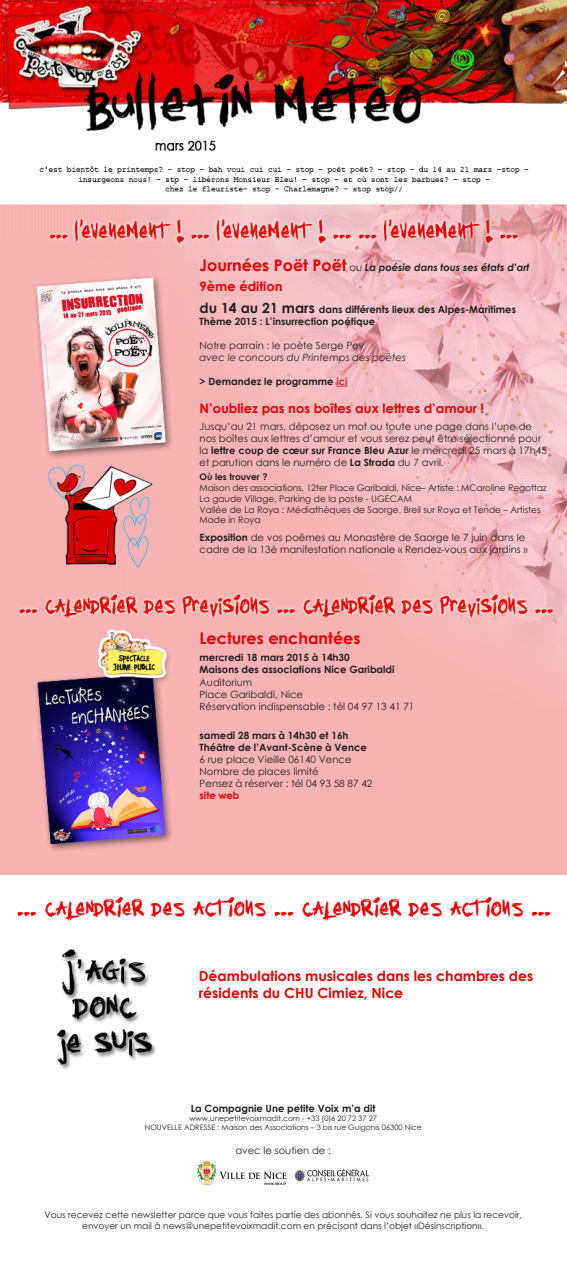
<style>
.page{position:relative;width:567px;height:1262px;background:#fff}
.page>*{position:absolute;margin:0;border:0;box-sizing:border-box;transform-origin:0 0}
.t1{font:700 16px "Century Gothic";color:#e40001}
.t2{font:700 14px/16.8px "Century Gothic";color:#e40001}
.t3{font:700 13px "Century Gothic";color:#e40001}
.t4{font:10px/12px "Century Gothic";color:#231f20}
.t5{font:700 10px "Century Gothic";color:#231f20}
.t6{font:italic 700 10px "Century Gothic";color:#231f20}
.t7{font:italic 10px "Century Gothic";color:#231f20}
.t8{font:700 10px "Century Gothic";color:#e40001}
.t9{font:9px/10.8px "Century Gothic";color:#231f20}
.t10{font:700 9px "Century Gothic";color:#231f20}
.t11{font:7.5px "Century Gothic";color:#231f20}
.s1{font-style:normal;font-size:16px;color:#e40001}
.s2{font-weight:400;font-style:normal}
.s3{font-size:14px}
.s4{color:#d1232a}
.s5{font-weight:700}
</style>
<div class="page">
<img style="left:0;top:0;width:567px;height:921px">
<svg style="left:295px;top:1168px;width:74px;height:13px"></svg>
<img style="left:198px;top:1160px;width:88px;height:24px">
<img style="left:57px;top:949px;width:99px;height:120px">
<svg style="left:336px;top:385px;width:12px;height:1px"></svg>
<p class="t6" style="left:200px;top:260px;width:331px"><span class="s1">Journées Poët Poët</span> <span class="s2">ou</span> La poésie dans tous ses états d’art</p>
<p class="t3" style="left:200px;top:276px;width:84px">9ème édition</p>
<p class="t5" style="left:200px;top:302px;width:318px"><span class="s3">du 14 au 21 mars</span> dans différents lieux des Alpes-Maritimes</p>
<p class="t5" style="left:200px;top:314px;width:177px">Thème 2015 : L’insurrection poétique</p>
<p class="t4" style="left:200px;top:339px;width:166px">Notre parrain : le poète Serge Pey</p>
<p class="t7" style="left:200px;top:350px;width:208px">avec le concours du Printemps des poètes</p>
<p class="t5" style="left:200px;top:374px;width:150px">&gt; Demandez le programme <span class="s4">ici</span></p>
<p class="t3" style="left:200px;top:398px;width:286px">N’oubliez pas nos boîtes aux lettres d’amour !</p>
<p class="t4" style="left:200px;top:421px;width:349px">Jusqu’au 21 mars, déposez un mot ou toute une page dans l’une de nos boîtes aux lettres d’amour et vous serez peut être sélectionné pour la <span class="s5">lettre coup de cœur sur France Bleu Azur</span> le mercredi 25 mars à 17h45 et parution dans le numéro de <span class="s5">La Strada</span> du 7 avril.</p>
<p class="t10" style="left:200px;top:470px;width:69px">Où les trouver ?</p>
<p class="t9" style="left:200px;top:482px;width:349px">Maison des associations, 12ter Place Garibaldi, Nice– Artiste : MCaroline Regottaz</p>
<p class="t9" style="left:200px;top:493px;width:214px">La gaude Village, Parking de la poste - UGECAM</p>
<p class="t9" style="left:200px;top:504px;width:343px">Vallée de La Roya : Médiathèques de Saorge, Breil sur Roya et Tende – Artistes<br>Made in Roya</p>
<p class="t4" style="left:200px;top:531px;width:330px"><span class="s5">Exposition</span> de vos poëmes au Monastère de Saorge le 7 juin dans le cadre de la 13è manifestation nationale « Rendez-vous aux jardins »</p>
<p class="t1" style="left:200px;top:626px;width:162px">Lectures enchantées</p>
<p class="t5" style="left:200px;top:650px;width:152px">mercredi 18 mars 2015 à 14h30</p>
<p class="t5" style="left:200px;top:662px;width:197px">Maisons des associations Nice Garibaldi</p>
<p class="t4" style="left:200px;top:675px;width:54px">Auditorium</p>
<p class="t4" style="left:200px;top:687px;width:105px">Place Garibaldi, Nice</p>
<p class="t4" style="left:200px;top:699px;width:216px">Réservation indispensable : tél 04 97 13 41 71</p>
<p class="t5" style="left:200px;top:728px;width:151px">samedi 28 mars à 14h30 et 16h</p>
<p class="t5" style="left:200px;top:740px;width:169px">Théâtre de l’Avant-Scène à Vence</p>
<p class="t4" style="left:200px;top:753px;width:153px">6 rue place Vieille 06140 Vence</p>
<p class="t4" style="left:200px;top:765px;width:121px">Nombre de places limité</p>
<p class="t4" style="left:200px;top:777px;width:174px">Pensez à réserver : tél 04 93 58 87 42</p>
<p class="t8" style="left:200px;top:788px;width:41px">site web</p>
<p class="t2" style="left:199px;top:966px;width:336px">Déambulations musicales dans les chambres des résidents du CHU Cimiez, Nice</p>
<p class="t5" style="left:191px;top:1100px;width:186px">La Compagnie Une petite Voix m’a dit</p>
<p class="t11" style="left:189px;top:1112px;width:189px">www.unepetitevoixmadit.com - +33 (0)6 20 72 37 27</p>
<p class="t11" style="left:145px;top:1121px;width:278px">NOUVELLE ADRESSE : Maison des Associations – 3 bis rue Guigonis 06300 Nice</p>
<p class="t4" style="left:235px;top:1143px;width:97px">avec le soutien de :</p>
<p class="t9" style="left:44px;top:1209px;width:479px">Vous recevez cette newsletter parce que vous faites partie des abonnés. Si vous souhaitez ne plus la recevoir,</p>
<p class="t9" style="left:82px;top:1220px;width:403px">envoyer un mail à news@unepetitevoixmadit.com en précisant dans l’objet «Désinscription».</p>
</div>
